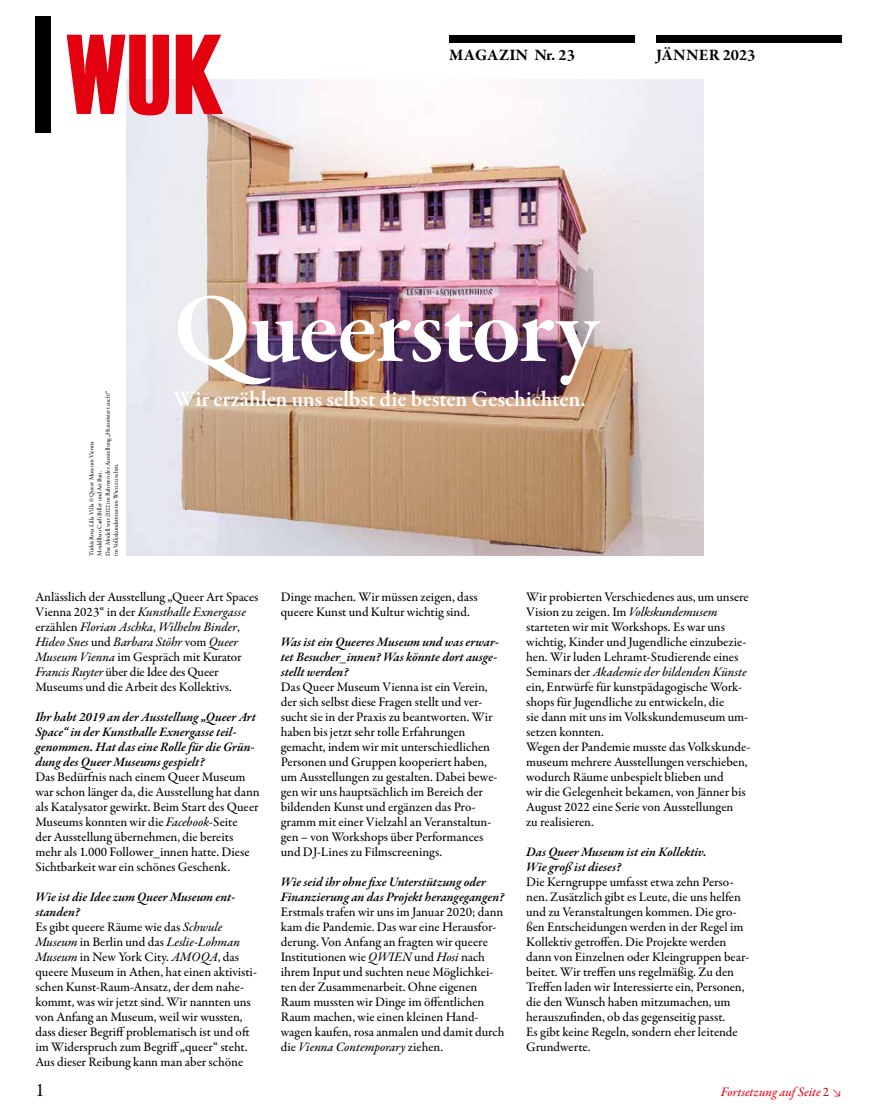
<style>
.page{position:relative;width:877px;height:1117px;background:#fff}
.page>*{position:absolute;margin:0;border:0;box-sizing:border-box;transform-origin:0 0}
.t1{font:100px "Garamond Premr Pro Smbd Subh";letter-spacing:-.015em;color:#fff}
.t2{font:600 22.5px "Garamond Premr Pro";letter-spacing:-.005em;color:#fff}
.t3{font:18.75px "Garamond Premr Pro";color:#000}
.t4{font:700 16.25px "Garamond Premr Pro";letter-spacing:.005em;color:#000}
.t5{font:500 13.12px/15px "Garamond Premr Pro";color:#000}
.t6{font:italic 600 13.12px/15px "Garamond Premr Pro";color:#000}
.t7{font:13.12px/15px "Garamond Premr Pro Med It";color:#000}
.t8{font:13.12px "Garamond Premr Pro Med It";letter-spacing:-.005em;color:#e3000f}
.t9{font:6.25px/8.1px "Garamond Premr Pro";color:#000}
.s1{font-family:"Garamond Premr Pro";font-weight:500}
.s2{font-family:"Garamond Premr Pro Med It";font-weight:400}
.s3{font-weight:500;font-style:normal}
.s4{font-family:"Garamond Premr Pro Med It";font-weight:400;font-style:normal}
</style>
<div class="page">
<img style="left:127px;top:79px;width:577px;height:476px">
<svg style="left:67px;top:35px;width:156px;height:80px"></svg>
<div style="left:35px;top:16px;width:15px;height:117px;background:#000"></div>
<div style="left:449px;top:35px;width:186px;height:8px;background:#000"></div>
<div style="left:656px;top:35px;width:186px;height:8px;background:#000"></div>
<p class="t4" style="left:449px;top:45px;width:127px">MAGAZIN Nr. 23</p>
<p class="t4" style="left:656px;top:45px;width:101px">JÄNNER 2023</p>
<p class="t9" style="left:88px;top:555px;width:166px;rotate:-90deg">Türkis Rosa Lilla Villa © Queer Museum Vienna<br>Modellbau Carli Biller und Ari Ban.<br>Das Modell war 2022 im Rahmen der Ausstellung „Historisiert euch!“ im Volkskundemuseum Wien zu sehen.</p>
<h1 class="t1" style="left:173px;top:271px;width:426px">Queerstory</h1>
<h2 class="t2" style="left:173px;top:385px;width:414px">Wir erzählen uns selbst die besten Geschichten.</h2>
<p class="t5" style="left:35px;top:589px;width:225px">Anlässlich der Ausstellung „Queer Art Spaces</p>
<p class="t7" style="left:35px;top:605px;width:212px"><span class="s1">Vienna 2023“ in der</span> Kunsthalle Exnergasse <span class="s1">erzählen</span> Florian Aschka<span class="s1">,</span> Wilhelm Binder<span class="s1">,<br></span>Hideo Snes <span class="s1">und</span> Barbara Stöhr <span class="s1">vom</span> Queer</p>
<p class="t5" style="left:35px;top:649px;width:208px"><span class="s2">Museum Vienna</span> im Gespräch mit Kurator<br><span class="s2">Francis Ruyter</span> über die Idee des Queer<br>Museums und die Arbeit des Kollektivs.</p>
<p class="t6" style="left:35px;top:710px;width:222px">Ihr habt 2019 an der Ausstellung „Queer Art Space“ in der Kunsthalle Exnergasse teil&shy;genommen. Hat das eine Rolle für die Grün&shy;dung des Queer Museums gespielt?</p>
<p class="t5" style="left:35px;top:769px;width:226px">Das Bedürfnis nach einem Queer Museum war schon länger da, die Ausstellung hat dann als Katalysator gewirkt. Beim Start des Queer Museums konnten wir die <span class="s2">Facebook</span>-Seite<br>der Ausstellung übernehmen, die bereits mehr als 1.000 Follower_innen hatte. Diese Sichtbarkeit war ein schönes Geschenk.</p>
<p class="t6" style="left:35px;top:890px;width:202px">Wie ist die Idee zum Queer Museum ent&shy;standen?<br><span class="s3">Es gibt queere Räume wie das</span> <span class="s4">Schwule</span></p>
<p class="t7" style="left:35px;top:935px;width:206px">Museum <span class="s1">in Berlin und das</span> Leslie-Lohman</p>
<p class="t5" style="left:35px;top:949px;width:223px"><span class="s2">Museum</span> in New York City. <span class="s2">AMOQA</span>, das queere Museum in Athen, hat einen aktivisti&shy;schen Kunst-Raum-Ansatz, der dem nahe&shy;kommt, was wir jetzt sind. Wir nannten uns von Anfang an Museum, weil wir wussten, dass dieser Begriff problematisch ist und oft im Widerspruch zum Begriff „queer“ steht.<br>Aus dieser Reibung kann man aber schöne</p>
<h3 class="t3" style="left:36px;top:1078px;width:11px">1</h3>
<p class="t5" style="left:281px;top:589px;width:198px">Dinge machen. Wir müssen zeigen, dass queere Kunst und Kultur wichtig sind.</p>
<p class="t6" style="left:281px;top:635px;width:220px">Was ist ein Queeres Museum und was erwar&shy;tet Besucher_innen? Was könnte dort ausge&shy;stellt werden?</p>
<p class="t5" style="left:281px;top:679px;width:218px">Das Queer Museum Vienna ist ein Verein, der sich selbst diese Fragen stellt und ver&shy;sucht sie in der Praxis zu beantworten. Wir haben bis jetzt sehr tolle Erfahrungen gemacht, indem wir mit unterschiedlichen Personen und Gruppen kooperiert haben, um Ausstellungen zu gestalten. Dabei bewe&shy;gen wir uns hauptsächlich im Bereich der bildenden Kunst und ergänzen das Pro&shy;gramm mit einer Vielzahl an Veranstaltun&shy;gen – von Workshops über Performances und DJ-Lines zu Filmscreenings.</p>
<p class="t6" style="left:281px;top:875px;width:225px">Wie seid ihr ohne fixe Unterstützung oder<br>Finanzierung an das Projekt herangegangen?</p>
<p class="t5" style="left:281px;top:904px;width:225px">Erstmals trafen wir uns im Januar 2020; dann kam die Pandemie. Das war eine Herausfor&shy;derung. Von Anfang an fragten wir queere Institutionen wie <span class="s2">QWIEN</span> und <span class="s2">Hosi</span> nach ihrem Input und suchten neue Möglichkei&shy;ten der Zusammenarbeit. Ohne eigenen Raum mussten wir Dinge im öffentlichen Raum machen, wie einen kleinen Hand&shy;wagen kaufen, rosa anmalen und damit durch</p>
<p class="t7" style="left:281px;top:1040px;width:164px"><span class="s1">die</span> Vienna Contemporary <span class="s1">ziehen.</span></p>
<p class="t5" style="left:526px;top:589px;width:224px">Wir probierten Verschiedenes aus, um unsere Vision zu zeigen. Im <span class="s2">Volkskundemusem </span>starteten wir mit Workshops. Es war uns wichtig, Kinder und Jugendliche einzubezie&shy;hen. Wir luden Lehramt-Studierende eines</p>
<p class="t7" style="left:526px;top:665px;width:222px"><span class="s1">Seminars der</span> Akademie der bildenden Künste</p>
<p class="t5" style="left:526px;top:679px;width:225px">ein, Entwürfe für kunstpädagogische Work&shy;shops für Jugendliche zu entwickeln, die<br>sie dann mit uns im Volkskundemuseum um&shy;setzen konnten.<br>Wegen der Pandemie musste das Volkskunde&shy;museum mehrere Ausstellungen verschieben, wodurch Räume unbespielt blieben und<br>wir die Gelegenheit bekamen, von Jänner bis August 2022 eine Serie von Ausstellungen<br>zu realisieren.</p>
<p class="t6" style="left:526px;top:845px;width:182px">Das Queer Museum ist ein Kollektiv.<br>Wie groß ist dieses?</p>
<p class="t5" style="left:526px;top:874px;width:225px">Die Kerngruppe umfasst etwa zehn Perso&shy;nen. Zusätzlich gibt es Leute, die uns helfen und zu Veranstaltungen kommen. Die gro&shy;ßen Entscheidungen werden in der Regel im Kollektiv getroffen. Die Projekte werden dann von Einzelnen oder Kleingruppen bear&shy;beitet. Wir treffen uns regelmäßig. Zu den Treffen laden wir Interessierte ein, Personen, die den Wunsch haben mitzumachen, um herauszufinden, ob das gegenseitig passt.<br>Es gibt keine Regeln, sondern eher leitende Grundwerte.</p>
<p class="t8" style="left:721px;top:1083px;width:110px">Fortsetzung auf Seite <span class="s1">2</span></p>
</div>
